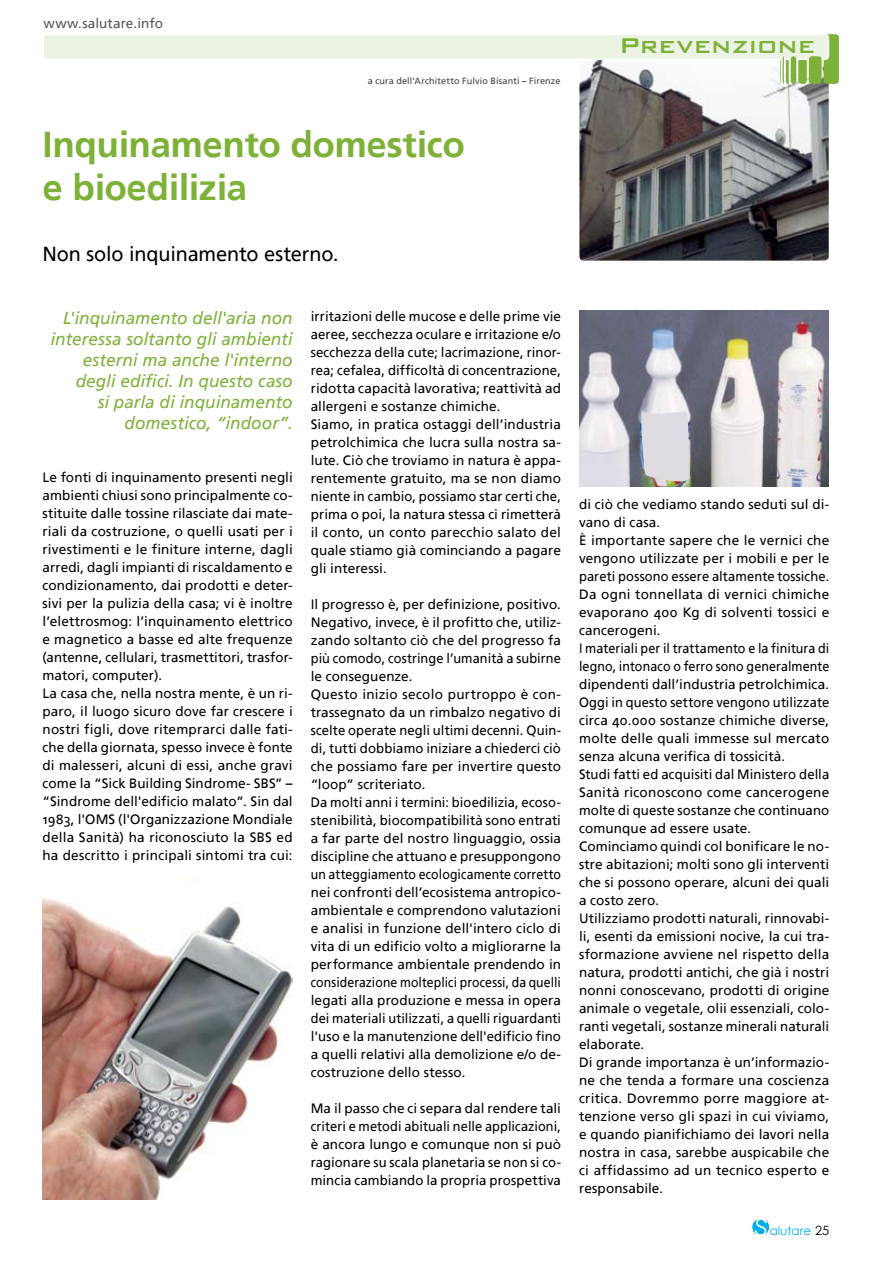
<style>
.page{position:relative;width:893px;height:1263px;background:#fff}
.page>*{position:absolute;margin:0;border:0;box-sizing:border-box;transform-origin:0 0}
.t1{font:700 36px/43.2px "Frutiger Linotype";color:#7db138}
.t2{font:500 28.5px "Bank Gothic BT";color:#7db138}
.t3{font:20.25px "Frutiger Linotype";letter-spacing:-.005em;color:#000}
.t4{font:italic 17.25px/21px "Frutiger Linotype";letter-spacing:-.005em;color:#7db138;text-align:right}
.t5{font:13.5px/18px "Frutiger Linotype";letter-spacing:.01em;color:#000}
.t6{font:13.5px "Frutiger Linotype";letter-spacing:.005em;color:#555557}
.t7{font:12px "Century Gothic";color:#00aeef}
.t8{font:9px "Frutiger Linotype";letter-spacing:.02em;color:#414142}
.s1{font-size:12.75px;color:#000}
</style>
<div class="page">
<svg style="left:752px;top:1219px;width:17px;height:16px"></svg>
<img style="left:579px;top:60px;width:250px;height:201px">
<div style="left:824px;top:34px;width:15px;height:50px;background:#7db138;border-radius:3px"></div>
<div style="left:798px;top:58px;width:9px;height:26px;background:#7db138;border-radius:3px"></div>
<div style="left:43px;top:34px;width:785px;height:25px;background:#ecf3e4;border-radius:3px"></div>
<div style="left:43px;top:34px;width:786px;height:26px;border:2px solid #fff;border-radius:3px"></div>
<div style="left:809px;top:56px;width:13px;height:28px;background:#7db138;border-radius:3px"></div>
<svg style="left:780px;top:56px;width:16px;height:28px"></svg>
<img style="left:43px;top:897px;width:250px;height:302px">
<img style="left:579px;top:311px;width:250px;height:175px">
<svg style="left:640px;top:404px;width:50px;height:82px;background:#d2d1d4"></svg>
<p class="t6" style="left:44px;top:15px;width:121px">www.salutare.info</p>
<p class="t8" style="left:368px;top:75px;width:194px">a cura dell'Architetto Fulvio Bisanti – Firenze</p>
<h1 class="t1" style="left:43px;top:122px;width:424px">Inquinamento domestico e bioedilizia</h1>
<h3 class="t3" style="left:43px;top:241px;width:298px">Non solo inquinamento esterno.</h3>
<p class="t4" style="left:51px;top:307px;width:244px">L'inquinamento dell'aria non interessa soltanto gli ambienti esterni ma anche l'interno degli edifici. In questo caso<br>si parla di inquinamento domestico, “indoor”.</p>
<p class="t5" style="left:43px;top:468px;width:252px">Le fonti di inquinamento presenti negli ambienti chiusi sono principalmente co&shy;stituite dalle tossine rilasciate dai mate&shy;riali da costruzione, o quelli usati per i rivestimenti e le finiture interne, dagli arredi, dagli impianti di riscaldamento e condizionamento, dai prodotti e deter&shy;sivi per la pulizia della casa; vi è inoltre l’elettrosmog: l’inquinamento elettrico e magnetico a basse ed alte frequenze (antenne, cellulari, trasmettitori, trasfor&shy;matori, computer).<br>La casa che, nella nostra mente, è un ri&shy;paro, il luogo sicuro dove far crescere i nostri figli, dove ritemprarci dalle fati&shy;che della giornata, spesso invece è fonte di malesseri, alcuni di essi, anche gravi come la “Sick Building Sindrome- SBS” – “Sindrome dell'edificio malato”. Sin dal 1983, l'OMS (l'Organizzazione Mondiale della Sanità) ha riconosciuto la SBS ed ha descritto i principali sintomi tra cui:</p>
<p class="t5" style="left:311px;top:307px;width:252px">irritazioni delle mucose e delle prime vie aeree, secchezza oculare e irritazione e/o secchezza della cute; lacrimazione, rinor&shy;rea; cefalea, difficoltà di concentrazione, ridotta capacità lavorativa; reattività ad allergeni e sostanze chimiche.<br>Siamo, in pratica ostaggi dell’industria petrolchimica che lucra sulla nostra sa&shy;lute. Ciò che troviamo in natura è appa&shy;rentemente gratuito, ma se non diamo niente in cambio, possiamo star certi che, prima o poi, la natura stessa ci rimetterà il conto, un conto parecchio salato del quale stiamo già cominciando a pagare gli interessi.</p>
<p class="t5" style="left:311px;top:595px;width:252px">Il progresso è, per definizione, positivo.<br>Negativo, invece, è il profitto che, utiliz&shy;zando soltanto ciò che del progresso fa più comodo, costringe l’umanità a subirne le conseguenze.<br>Questo inizio secolo purtroppo è con&shy;trassegnato da un rimbalzo negativo di scelte operate negli ultimi decenni. Quin&shy;di, tutti dobbiamo iniziare a chiederci ciò che possiamo fare per invertire questo “loop” scriteriato.<br>Da molti anni i termini: bioedilizia, ecoso&shy;stenibilità, biocompatibilità sono entrati a far parte del nostro linguaggio, ossia discipline che attuano e presuppongono un atteggiamento ecologicamente corretto nei confronti dell’ecosistema antropico&shy;ambientale e comprendono valutazioni e analisi in funzione dell'intero ciclo di vita di un edificio volto a migliorarne la performance ambientale prendendo in considerazione molteplici processi, da quelli legati alla produzione e messa in opera dei materiali utilizzati, a quelli riguardanti l'uso e la manutenzione dell'edificio fino a quelli relativi alla demolizione e/o de&shy;costruzione dello stesso.</p>
<p class="t5" style="left:311px;top:1099px;width:252px;text-align:justify">Ma il passo che ci separa dal rendere tali criteri e metodi abituali nelle applicazioni, è ancora lungo e comunque non si può ragionare su scala planetaria se non si co&shy;mincia cambiando la propria prospettiva</p>
<h2 class="t2" style="left:619px;top:30px;width:198px">Prevenzione</h2>
<p class="t5" style="left:579px;top:496px;width:252px">di ciò che vediamo stando seduti sul di&shy;vano di casa.<br>È importante sapere che le vernici che vengono utilizzate per i mobili e per le pareti possono essere altamente tossiche.<br>Da ogni tonnellata di vernici chimiche evaporano 400 Kg di solventi tossici e cancerogeni.<br>I materiali per il trattamento e la finitura di legno, intonaco o ferro sono generalmente dipendenti dall’industria petrolchimica.<br>Oggi in questo settore vengono utilizzate circa 40.000 sostanze chimiche diverse, molte delle quali immesse sul mercato senza alcuna verifica di tossicità.<br>Studi fatti ed acquisiti dal Ministero della Sanità riconoscono come cancerogene molte di queste sostanze che continuano comunque ad essere usate.<br>Cominciamo quindi col bonificare le no&shy;stre abitazioni; molti sono gli interventi che si possono operare, alcuni dei quali a costo zero.<br>Utilizziamo prodotti naturali, rinnovabi&shy;li, esenti da emissioni nocive, la cui tra&shy;sformazione avviene nel rispetto della natura, prodotti antichi, che già i nostri nonni conoscevano, prodotti di origine animale o vegetale, olii essenziali, colo&shy;ranti vegetali, sostanze minerali naturali elaborate.<br>Di grande importanza è un’informazio&shy;ne che tenda a formare una coscienza critica. Dovremmo porre maggiore at&shy;tenzione verso gli spazi in cui viviamo, e quando pianifichiamo dei lavori nella nostra in casa, sarebbe auspicabile che ci affidassimo ad un tecnico esperto e responsabile.</p>
<p class="t7" style="left:770px;top:1222px;width:61px">alutare <span class="s1">25</span></p>
</div>
